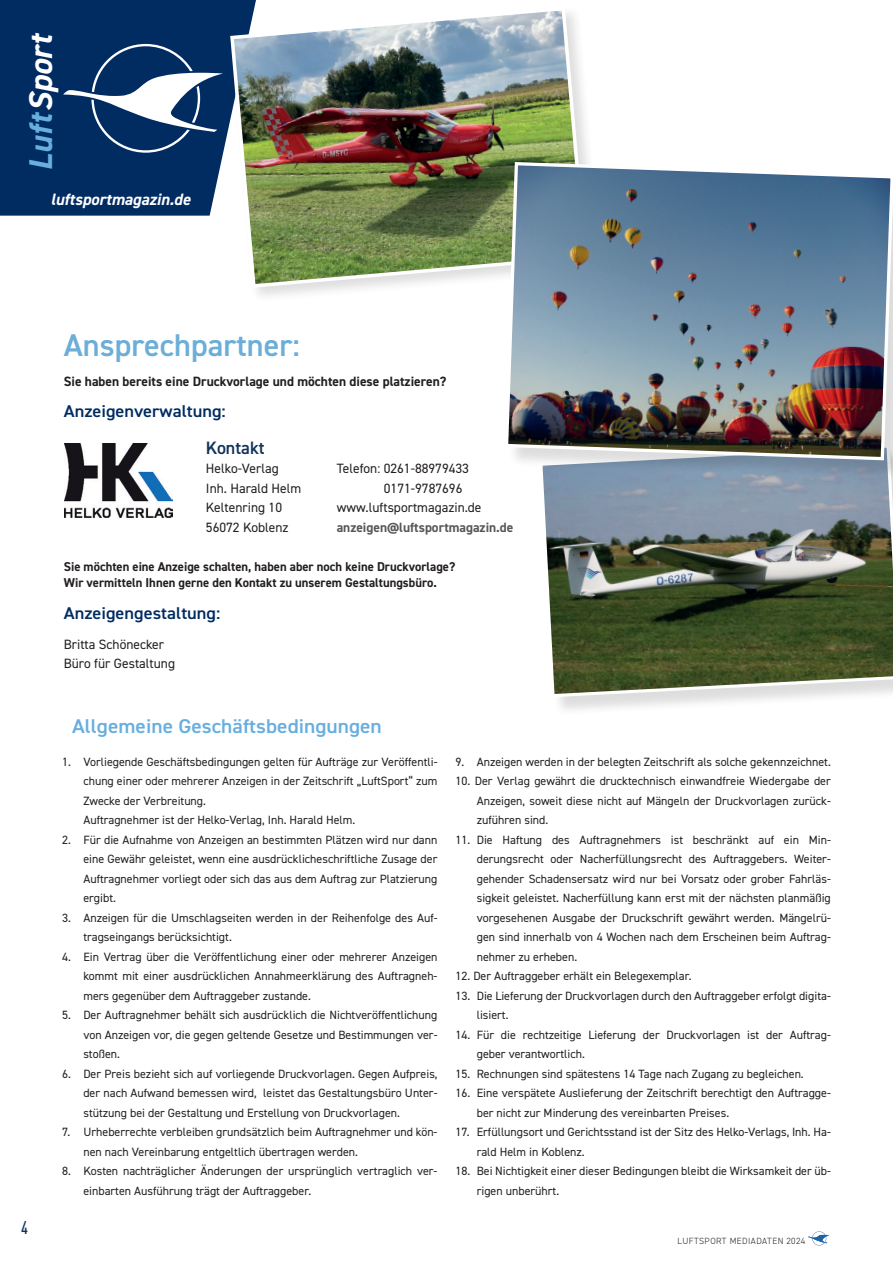
<style>
.page{position:relative;width:893px;height:1263px;background:#fff}
.page>*{position:absolute;margin:0;border:0;box-sizing:border-box;transform-origin:0 0}
.t1{font:italic 700 33px "DIN2014";color:#fff}
.t2{font:600 31.5px "DIN2014";color:#6baed8}
.t3{font:600 19.95px "DIN2014";color:#68aedf;scale:1.07 1}
.t4{font:600 18px "DIN2014";color:#12355c}
.t5{font:500 condensed 18px "DIN Offc";color:#12355c}
.t6{font:600 17.1px "DIN2014";color:#002c62;scale:1.07 1}
.t7{font:italic 700 16.5px "DIN2014";color:#fff}
.t8{font:13.5px/19.5px "DIN2014";color:#231f20}
.t9{font:700 13.5px "DIN2014";color:#231f20}
.t10{font:700 13.5px "DIN2014";color:#57585a}
.t11{font:700 12.9px/16.5px "DIN2014";color:#231f20}
.t12{font:12px/19.5px "DIN2014";color:#231f20}
.t13{font:300 9px "DIN2014";letter-spacing:.05em;color:#231f20}
.s1{color:#68aedf}
</style>
<div class="page">
<svg style="left:808px;top:1231px;width:22px;height:14px"></svg>
<img style="left:64px;top:444px;width:108px;height:73px">
<div style="left:0;top:0;width:256px;height:216px;background:#002c62"></div>
<svg style="left:63px;top:44px;width:160px;height:109px"></svg>
<div style="left:228px;top:4px;width:375px;height:300px;background:#fff"></div>
<img style="left:228px;top:5px;width:360px;height:285px">
<div style="left:542px;top:447px;width:351px;height:269px;background:#231f20;opacity:.15"></div>
<svg style="left:542px;top:481px;width:351px;height:218px;background:#667261"></svg>
<div style="left:508px;top:165px;width:385px;height:316px;background:#231f20;opacity:.15"></div>
<img style="left:503px;top:160px;width:390px;height:302px">
<h1 class="t1" style="left:19px;top:171px;width:139px;rotate:-90deg"><span class="s1">Luft</span>Sport</h1>
<h3 class="t7" style="left:51px;top:189px;width:141px">luftsportmagazin.de</h3>
<h2 class="t2" style="left:64px;top:325px;width:238px">Ansprechpartner:</h2>
<p class="t9" style="left:64px;top:372px;width:384px">Sie haben bereits eine Druckvorlage und möchten diese platzieren?</p>
<h3 class="t6" style="left:64px;top:400px;width:153px">Anzeigenverwaltung:</h3>
<h3 class="t4" style="left:206px;top:436px;width:60px">Kontakt</h3>
<p class="t8" style="left:206px;top:459px;width:97px">Helko-Verlag<br>Inh. Harald Helm<br>Keltenring 10<br>56072 Koblenz</p>
<p class="t8" style="left:337px;top:459px;width:134px">Telefon: 0261-88979433</p>
<p class="t8" style="left:384px;top:478px;width:80px">0171-9787696</p>
<p class="t8" style="left:337px;top:498px;width:146px">www.luftsportmagazin.de</p>
<p class="t10" style="left:337px;top:518px;width:178px">anzeigen@luftsportmagazin.de</p>
<p class="t11" style="left:64px;top:558px;width:393px">Sie möchten eine Anzeige schalten, haben aber noch keine Druckvorlage?<br>Wir vermitteln Ihnen gerne den Kontakt zu unserem Gestaltungsbüro.</p>
<h3 class="t6" style="left:64px;top:601px;width:148px">Anzeigengestaltung:</h3>
<h3 class="t5" style="left:21px;top:1217px;width:8px">4</h3>
<p class="t8" style="left:64px;top:634px;width:113px">Britta Schönecker<br>Büro für Gestaltung</p>
<h3 class="t3" style="left:72px;top:713px;width:291px">Allgemeine Geschäftsbedingungen</h3>
<p class="t12" style="left:83px;top:752px;width:356px;text-indent:-21px">1. Vorliegende Geschäftsbedingungen gelten für Aufträge zur Veröffentli&shy;chung einer oder mehrerer Anzeigen in der Zeitschrift „LuftSport“ zum Zwecke der Verbreitung.<br>Auftragnehmer ist der Helko-Verlag, Inh. Harald Helm.</p>
<p class="t12" style="left:83px;top:830px;width:356px;text-align:justify;text-indent:-21px">2. Für die Aufnahme von Anzeigen an bestimmten Plätzen wird nur dann eine Gewähr geleistet, wenn eine ausdrücklicheschriftliche Zusage der Auftragnehmer vorliegt oder sich das aus dem Auftrag zur Platzierung ergibt.</p>
<p class="t12" style="left:83px;top:908px;width:356px;text-indent:-21px">3. Anzeigen für die Umschlagseiten werden in der Reihenfolge des Auf&shy;tragseingangs berücksichtigt.</p>
<p class="t12" style="left:83px;top:947px;width:356px;text-align:justify;text-indent:-21px">4. Ein Vertrag über die Veröffentlichung einer oder mehrerer Anzeigen kommt mit einer ausdrücklichen Annahmeerklärung des Auftragneh&shy;mers gegenüber dem Auftraggeber zustande.</p>
<p class="t12" style="left:83px;top:1005px;width:356px;text-align:justify;text-indent:-21px">5. Der Auftragnehmer behält sich ausdrücklich die Nichtveröffentlichung von Anzeigen vor, die gegen geltende Gesetze und Bestimmungen ver&shy;stoßen.</p>
<p class="t12" style="left:83px;top:1064px;width:356px;text-align:justify;text-indent:-21px">6. Der Preis bezieht sich auf vorliegende Druckvorlagen. Gegen Aufpreis, der nach Aufwand bemessen wird, leistet das Gestaltungsbüro Unter&shy;stützung bei der Gestaltung und Erstellung von Druckvorlagen.</p>
<p class="t12" style="left:83px;top:1122px;width:356px;text-indent:-21px">7. Urheberrechte verbleiben grundsätzlich beim Auftragnehmer und kön&shy;nen nach Vereinbarung entgeltlich übertragen werden.</p>
<p class="t12" style="left:83px;top:1161px;width:356px;text-indent:-21px">8. Kosten nachträglicher Änderungen der ursprünglich vertraglich ver&shy;einbarten Ausführung trägt der Auftraggeber.</p>
<p class="t12" style="left:455px;top:752px;width:377px">9. Anzeigen werden in der belegten Zeitschrift als solche gekennzeichnet.</p>
<p class="t12" style="left:477px;top:771px;width:356px;text-align:justify;text-indent:-21px">10. Der Verlag gewährt die drucktechnisch einwandfreie Wiedergabe der Anzeigen, soweit diese nicht auf Mängeln der Druckvorlagen zurück&shy;zuführen sind.</p>
<p class="t12" style="left:477px;top:830px;width:356px;text-align:justify;text-indent:-21px">11. Die Haftung des Auftragnehmers ist beschränkt auf ein Min&shy;derungsrecht oder Nacherfüllungsrecht des Auftraggebers. Weiter&shy;gehender Schadensersatz wird nur bei Vorsatz oder grober Fahrläs&shy;sigkeit geleistet. Nacherfüllung kann erst mit der nächsten planmäßig vorgesehenen Ausgabe der Druckschrift gewährt werden. Mängelrü&shy;gen sind innerhalb von 4 Wochen nach dem Erscheinen beim Auftrag&shy;nehmer zu erheben.</p>
<p class="t12" style="left:455px;top:966px;width:238px">12. Der Auftraggeber erhält ein Belegexemplar.</p>
<p class="t12" style="left:477px;top:986px;width:356px;text-indent:-21px">13. Die Lieferung der Druckvorlagen durch den Auftraggeber erfolgt digita&shy;lisiert.</p>
<p class="t12" style="left:477px;top:1025px;width:356px;text-indent:-21px">14. Für die rechtzeitige Lieferung der Druckvorlagen ist der Auftrag&shy;geber verantwortlich.</p>
<p class="t12" style="left:455px;top:1064px;width:350px">15. Rechnungen sind spätestens 14 Tage nach Zugang zu begleichen.</p>
<p class="t12" style="left:477px;top:1083px;width:356px;text-indent:-21px">16. Eine verspätete Auslieferung der Zeitschrift berechtigt den Auftragge&shy;ber nicht zur Minderung des vereinbarten Preises.</p>
<p class="t12" style="left:477px;top:1122px;width:356px;text-indent:-21px">17. Erfüllungsort und Gerichtsstand ist der Sitz des Helko-Verlags, Inh. Ha&shy;rald Helm in Koblenz.</p>
<p class="t12" style="left:477px;top:1161px;width:356px;text-indent:-21px">18. Bei Nichtigkeit einer dieser Bedingungen bleibt die Wirksamkeit der üb&shy;rigen unberührt.</p>
<p class="t13" style="left:677px;top:1236px;width:129px">LUFTSPORT MEDIADATEN 2024</p>
</div>
